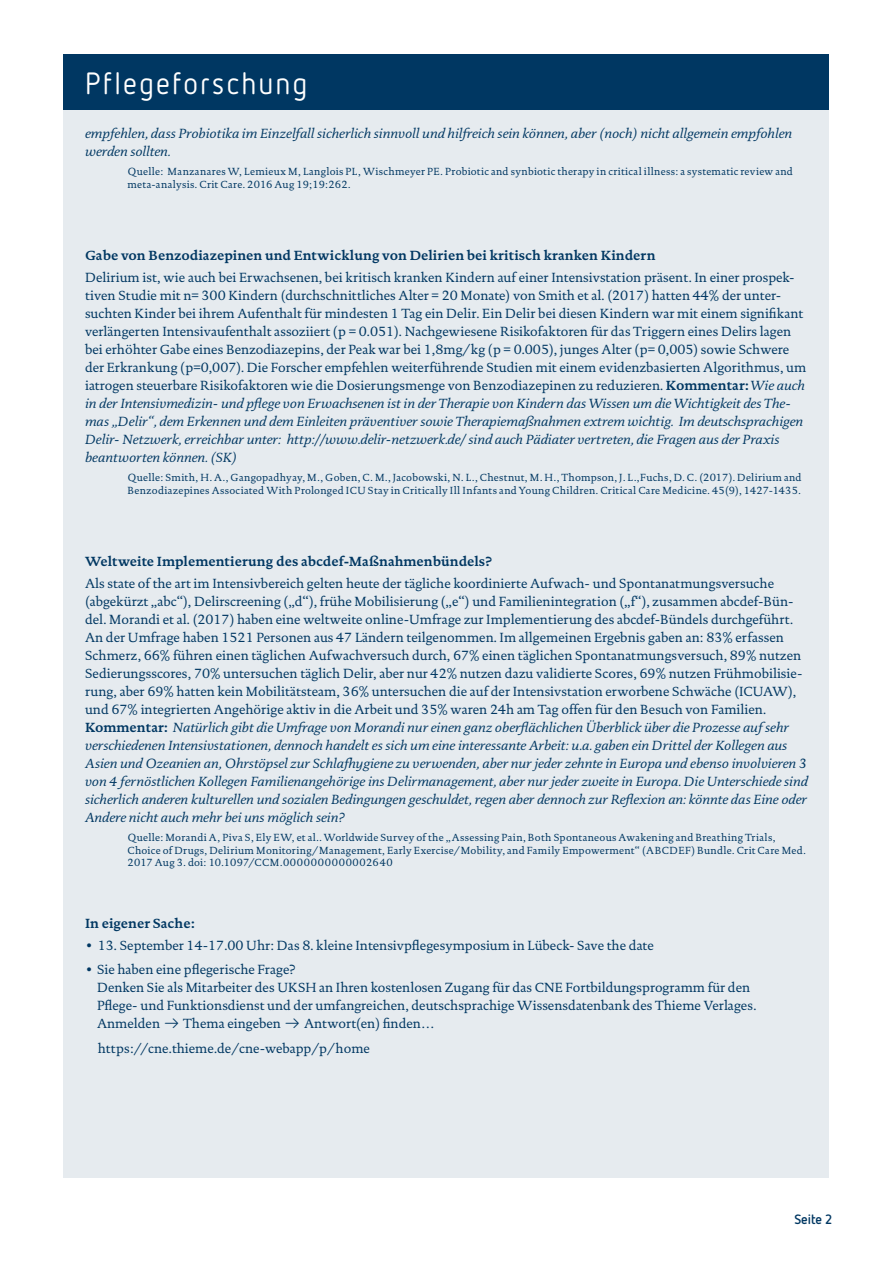
<style>
.page{position:relative;width:893px;height:1263px;background:#fff}
.page>*{position:absolute;margin:0;border:0;box-sizing:border-box;transform-origin:0 0}
.t1{font:30.75px "Netto OT";letter-spacing:.075em;color:#fff}
.t2{font:13.5px/18px "DTL Documenta TOT";color:#003762}
.t3{font:700 13.5px "DTL Documenta TOT";color:#003762}
.t4{font:italic 13.5px/18px "DTL Documenta TOT";color:#003762}
.t5{font:700 13.5px "Netto OT";color:#003762}
.t6{font:10.5px/12.6px "DTL Documenta TOT";letter-spacing:.03em;color:#003762}
.s1{font-weight:700}
.s2{font-style:italic}
.s3{font-family:"Netto OT"}
</style>
<div class="page">
<div style="left:64px;top:54px;width:765px;height:55px;background:#003762"></div>
<div style="left:64px;top:110px;width:765px;height:1068px;background:#e6ebef"></div>
<h1 class="t1" style="left:85px;top:64px;width:224px">Pflegeforschung</h1>
<p class="t4" style="left:85px;top:124px;width:709px">empfehlen, dass Probiotika im Einzelfall sicherlich sinnvoll und hilfreich sein können, aber (noch) nicht allgemein empfohlen werden sollten.</p>
<p class="t6" style="left:128px;top:165px;width:667px">Quelle: Manzanares W, Lemieux M, Langlois PL, Wischmeyer PE. Probiotic and synbiotic therapy in critical illness: a systematic review and meta-analysis. Crit Care. 2016 Aug 19;19:262.</p>
<p class="t3" style="left:85px;top:247px;width:572px">Gabe von Benzodiazepinen und Entwicklung von Delirien bei kritisch kranken Kindern</p>
<p class="t2" style="left:85px;top:268px;width:723px">Delirium ist, wie auch bei Erwachsenen, bei kritisch kranken Kindern auf einer Intensivstation präsent. In einer prospek&shy;tiven Studie mit n= 300 Kindern (durchschnittliches Alter = 20 Monate) von Smith et al. (2017) hatten 44% der unter&shy;suchten Kinder bei ihrem Aufenthalt für mindesten 1 Tag ein Delir. Ein Delir bei diesen Kindern war mit einem signifikant verlängerten Intensivaufenthalt assoziiert (p = 0.051). Nachgewiesene Risikofaktoren für das Triggern eines Delirs lagen bei erhöhter Gabe eines Benzodiazepins, der Peak war bei 1,8mg/kg (p = 0.005), junges Alter (p= 0,005) sowie Schwere der Erkrankung (p=0,007). Die Forscher empfehlen weiterführende Studien mit einem evidenzbasierten Algorithmus, um iatrogen steuerbare Risikofaktoren wie die Dosierungsmenge von Benzodiazepinen zu reduzieren. <span class="s1">Kommentar:</span> <span class="s2">Wie auch in der Intensivmedizin- und pflege von Erwachsenen ist in der Therapie von Kindern das Wissen um die Wichtigkeit des The&shy;mas „Delir“, dem Erkennen und dem Einleiten präventiver sowie Therapiemaßnahmen extrem wichtig. Im deutschsprachigen Delir- Netzwerk, erreichbar unter: http://www.delir-netzwerk.de/ sind auch Pädiater vertreten, die Fragen aus der Praxis beantworten können. (SK)</span></p>
<p class="t6" style="left:128px;top:471px;width:675px">Quelle: Smith, H. A., Gangopadhyay, M., Goben, C. M., Jacobowski, N. L., Chestnut, M. H., Thompson, J. L.,Fuchs, D. C. (2017). Delirium and<br>Benzodiazepines Associated With Prolonged ICU Stay in Critically Ill Infants and Young Children. Critical Care Medicine. 45(9), 1427-1435.</p>
<p class="t3" style="left:85px;top:553px;width:408px">Weltweite Implementierung des abcdef-Maßnahmenbündels?</p>
<p class="t2" style="left:85px;top:574px;width:724px">Als state of the art im Intensivbereich gelten heute der tägliche koordinierte Aufwach- und Spontanatmungsversuche (abgekürzt „abc“), Delirscreening („d“), frühe Mobilisierung („e“) und Familienintegration („f“), zusammen abcdef-Bün&shy;del. Morandi et al. (2017) haben eine weltweite online-Umfrage zur Implementierung des abcdef-Bündels durchgeführt.<br>An der Umfrage haben 1521 Personen aus 47 Ländern teilgenommen. Im allgemeinen Ergebnis gaben an: 83% erfassen Schmerz, 66% führen einen täglichen Aufwachversuch durch, 67% einen täglichen Spontanatmungsversuch, 89% nutzen Sedierungsscores, 70% untersuchen täglich Delir, aber nur 42% nutzen dazu validierte Scores, 69% nutzen Frühmobilisie&shy;rung, aber 69% hatten kein Mobilitätsteam, 36% untersuchen die auf der Intensivstation erworbene Schwäche (ICUAW), und 67% integrierten Angehörige aktiv in die Arbeit und 35% waren 24h am Tag offen für den Besuch von Familien.<br><span class="s1">Kommentar:</span> <span class="s2">Natürlich gibt die Umfrage von Morandi nur einen ganz oberflächlichen Überblick über die Prozesse auf sehr verschiedenen Intensivstationen, dennoch handelt es sich um eine interessante Arbeit: u.a. gaben ein Drittel der Kollegen aus Asien und Ozeanien an, Ohrstöpsel zur Schlafhygiene zu verwenden, aber nur jeder zehnte in Europa und ebenso involvieren 3 von 4 fernöstlichen Kollegen Familienangehörige ins Delirmanagement, aber nur jeder zweite in Europa. Die Unterschiede sind sicherlich anderen kulturellen und sozialen Bedingungen geschuldet, regen aber dennoch zur Reflexion an: könnte das Eine oder Andere nicht auch mehr bei uns möglich sein?</span></p>
<p class="t6" style="left:128px;top:831px;width:680px">Quelle: Morandi A, Piva S, Ely EW, et al.. Worldwide Survey of the „Assessing Pain, Both Spontaneous Awakening and Breathing Trials,<br>Choice of Drugs, Delirium Monitoring/Management, Early Exercise/Mobility, and Family Empowerment“ (ABCDEF) Bundle. Crit Care Med.<br>2017 Aug 3. doi: 10.1097/CCM.0000000000002640</p>
<p class="t3" style="left:85px;top:915px;width:111px">In eigener Sache:</p>
<p class="t2" style="left:85px;top:936px;width:570px">• 13. September 14-17.00 Uhr: Das 8. kleine Intensivpflegesymposium in Lübeck- Save the date</p>
<p class="t2" style="left:97px;top:961px;width:661px;text-indent:-12px">• Sie haben eine pflegerische Frage?<br>Denken Sie als Mitarbeiter des UKSH an Ihren kostenlosen Zugang für das CNE Fortbildungsprogramm für den Pflege- und Funktionsdienst und der umfangreichen, deutschsprachige Wissensdatenbank des Thieme Verlages.<br>Anmelden <span class="s3">→</span> Thema eingeben <span class="s3">→</span> Antwort(en) finden…</p>
<p class="t2" style="left:98px;top:1039px;width:274px">https://cne.thieme.de/cne-webapp/p/home</p>
<p class="t5" style="left:794px;top:1210px;width:39px">Seite 2</p>
</div>
